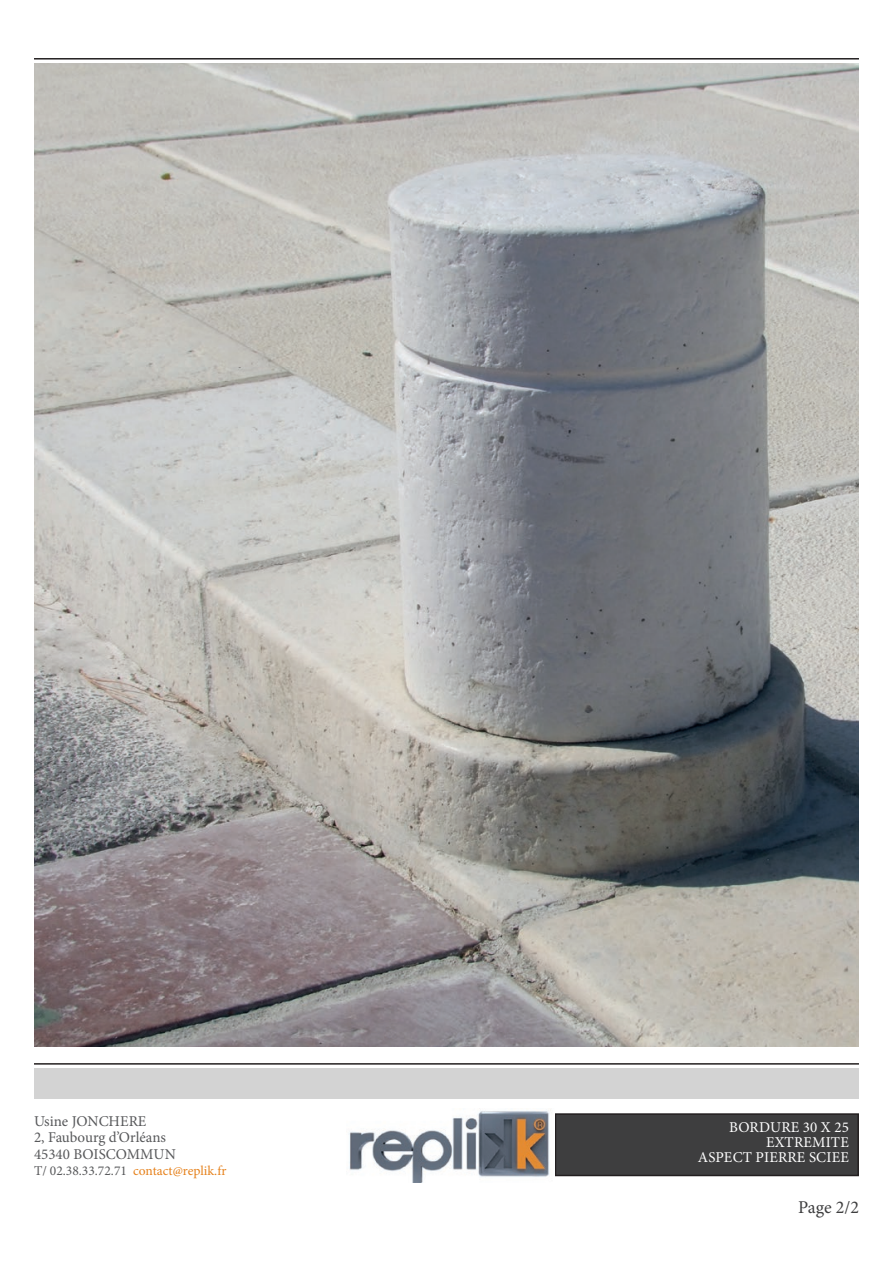
<style>
.page{position:relative;width:893px;height:1263px;background:#fff}
.page>*{position:absolute;margin:0;border:0;box-sizing:border-box;transform-origin:0 0}
.t1{font:18px "Minion Pro";color:#3e3e3f}
.t2{font:15px/16.5px "Minion Pro";color:#57585a}
.t3{font:15px/15px "Minion Pro";letter-spacing:.01em;color:#fff;text-align:right}
.t4{font:13.5px "Minion Pro";color:#e6811b}
.s1{color:#57585a}
</style>
<div class="page">
<hr style="left:34px;top:58px;width:825px;height:2px;background:#231f20">
<hr style="left:34px;top:1063px;width:825px;height:1px;background:#231f20">
<img style="left:34px;top:63px;width:825px;height:983px">
<div style="left:555px;top:1114px;width:303px;height:61px;background:#3e3e3f"></div>
<div style="left:555px;top:1113px;width:304px;height:63px;border:2px solid #231f20"></div>
<div style="left:34px;top:1068px;width:825px;height:31px;background:#d3d3d3"></div>
<img style="left:349px;top:1109px;width:202px;height:73px">
<p class="t2" style="left:34px;top:1113px;width:143px">Usine JONCHERE<br>2, Faubourg d’Orléans<br>45340 BOISCOMMUN</p>
<p class="t4" style="left:34px;top:1162px;width:194px"><span class="s1">T/ 02.38.33.72.71</span> contact@replik.fr</p>
<p class="t3" style="left:698px;top:1120px;width:152px">BORDURE 30 X 25<br>EXTREMITE<br>ASPECT PIERRE SCIEE</p>
<p class="t1" style="left:798px;top:1195px;width:62px">Page 2/2</p>
</div>
